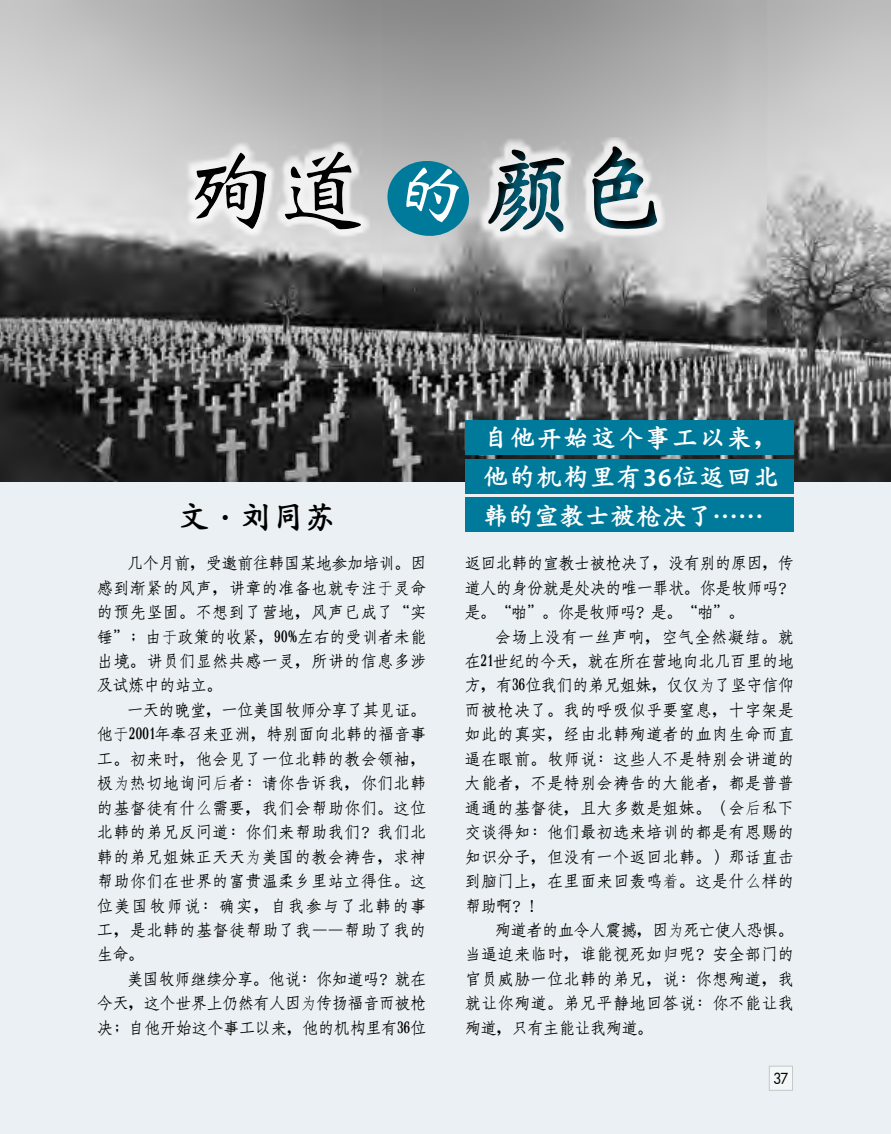
<style>
.page{position:relative;width:891px;height:1134px;background:#eaf0f3}
.page>*{position:absolute;margin:0;border:0;box-sizing:border-box;transform-origin:0 0}
.t1{font:93px "Han Wang Kai Bold Gb 5";color:#007a9a}
.t2{font:31.5px "Han Wang Kai Bold Gb 5";color:#000}
.t3{font:25.5px/39px "Han Wang Kai Bold Gb 5";letter-spacing:.05em;color:#fff}
.t4{font:25.5px "Han Wang Kai Bold Gb 5";color:#fff}
.t5{font:16.5px/24.5px "Han Wang Fang Song Medium Gb 5";letter-spacing:.05em;color:#000;text-align:justify;scale:.95 1}
.t6{font:14.85px "Futura Md";color:#000;scale:.91 1}
.s1{font-family:"Myriad Pro";font-weight:600}
.s2{font-family:"Fang Song"}
</style>
<div class="page">
<img style="left:0;top:0;width:891px;height:482px">
<div style="left:465px;top:420px;width:329px;height:34px;background:#007a9a"></div>
<div style="left:465px;top:460px;width:329px;height:34px;background:#007a9a"></div>
<div style="left:465px;top:498px;width:329px;height:34px;background:#007a9a"></div>
<svg style="left:471px;top:125px;width:331px;height:168px;background:#bebebe"></svg>
<div style="left:173px;top:124px;width:288px;height:129px;background:#000;opacity:.75"></div>
<div style="left:769px;top:1066px;width:24px;height:25px;background:#f4f7f8;border:1px solid #9fa0a0"></div>
<svg style="left:384px;top:157px;width:89px;height:83px;background:#4392a7"></svg>
<h1 class="t1" style="left:484px;top:141px;width:182px">顏色</h1>
<h3 class="t3" style="left:483px;top:419px;width:297px">自他開始這個事工以來，他的機構裡有<span class="s1">36</span>位返回北</h3>
<h2 class="t2" style="left:178px;top:500px;width:159px">文·劉同蘇</h2>
<h3 class="t4" style="left:483px;top:503px;width:282px">韓的宣教士被槍決了……</h3>
<p class="t5" style="left:97px;top:551px;width:348px;text-indent:30px">幾個月前，受邀前往韓國某地參加培訓。因感到漸緊的風聲，講章的準備也就專注<span class="s2">于</span>靈命的預先堅固。不想到了營地，風聲已成了“實錘”；由<span class="s2">于</span>政策的收緊，90%左右的受訓者未能出境。講員們顯然共感一靈，所講的信息多涉及試煉中的站立。</p>
<p class="t5" style="left:97px;top:698px;width:348px;text-indent:30px">一天的晚堂，一位美國牧師分享了其見證。他<span class="s2">于</span>2001年奉召來亞洲，特別面向北韓的福音事工。初來時，他會見了一位北韓的教會領袖，極<span class="s2">为</span>熱切地詢問<span class="s2">后</span>者：請你告訴我，你們北韓的基督徒有什<span class="s2">么</span>需要，我們會幫助你們。這位北韓的弟兄反問道：你們來幫助我們？我們北韓的弟兄姐妹正天天<span class="s2">为</span>美國的教會禱告，求神幫助你們在世界的富貴溫柔鄉裡站立得住。這位美國牧師說：確實，自我參與了北韓的事工，是北韓的基督徒幫助了我——幫助了我的生命。</p>
<p class="t5" style="left:97px;top:967px;width:348px;text-indent:30px">美國牧師繼續分享。他說：你知道嗎？就在今天，這個世界上仍然有人因<span class="s2">为</span>傳揚福音而被槍決；自他開始這個事工以來，他的機構裡有36位</p>
<p class="t5" style="left:465px;top:551px;width:348px">返回北韓的宣教士被槍決了，沒有別的原因，傳道人的身份就是處決的唯一罪狀。你是牧師嗎？是。“啪”。你是牧師嗎？是。“啪”。</p>
<p class="t5" style="left:465px;top:625px;width:348px;text-indent:30px">會場上沒有一絲聲響，空氣全然凝結。就在21世紀的今天，就在所在營地向北幾百里的地方，有36位我們的弟兄姐妹，僅僅<span class="s2">为</span>了堅守信仰而被槍決了。我的呼吸似乎要窒息，十字架是如此的真實，經由北韓殉道者的血肉生命而直逼在眼前。牧師說：這些人不是特別會講道的大能者，不是特別會禱告的大能者，都是普普通通的基督徒，且大多數是姐妹。（會<span class="s2">后</span>私下交談得知：他們最初選來培訓的都是有恩賜的知識分子，但沒有一個返回北韓。）那話直擊到腦門上，在裡面來回轟鳴<span class="s2">着</span>。這是什<span class="s2">么</span>樣的幫助啊？！</p>
<p class="t5" style="left:465px;top:918px;width:348px;text-indent:30px">殉道者的血令人震撼，因<span class="s2">为</span>死亡使人恐懼。當逼迫來臨時，誰能視死如歸呢？安全部門的官員威脅一位北韓的弟兄，說：你想殉道，我就讓你殉道。弟兄平靜地回答說：你不能讓我殉道，只有主能讓我殉道。</p>
<p class="t6" style="left:773px;top:1068px;width:18px">37</p>
</div>
